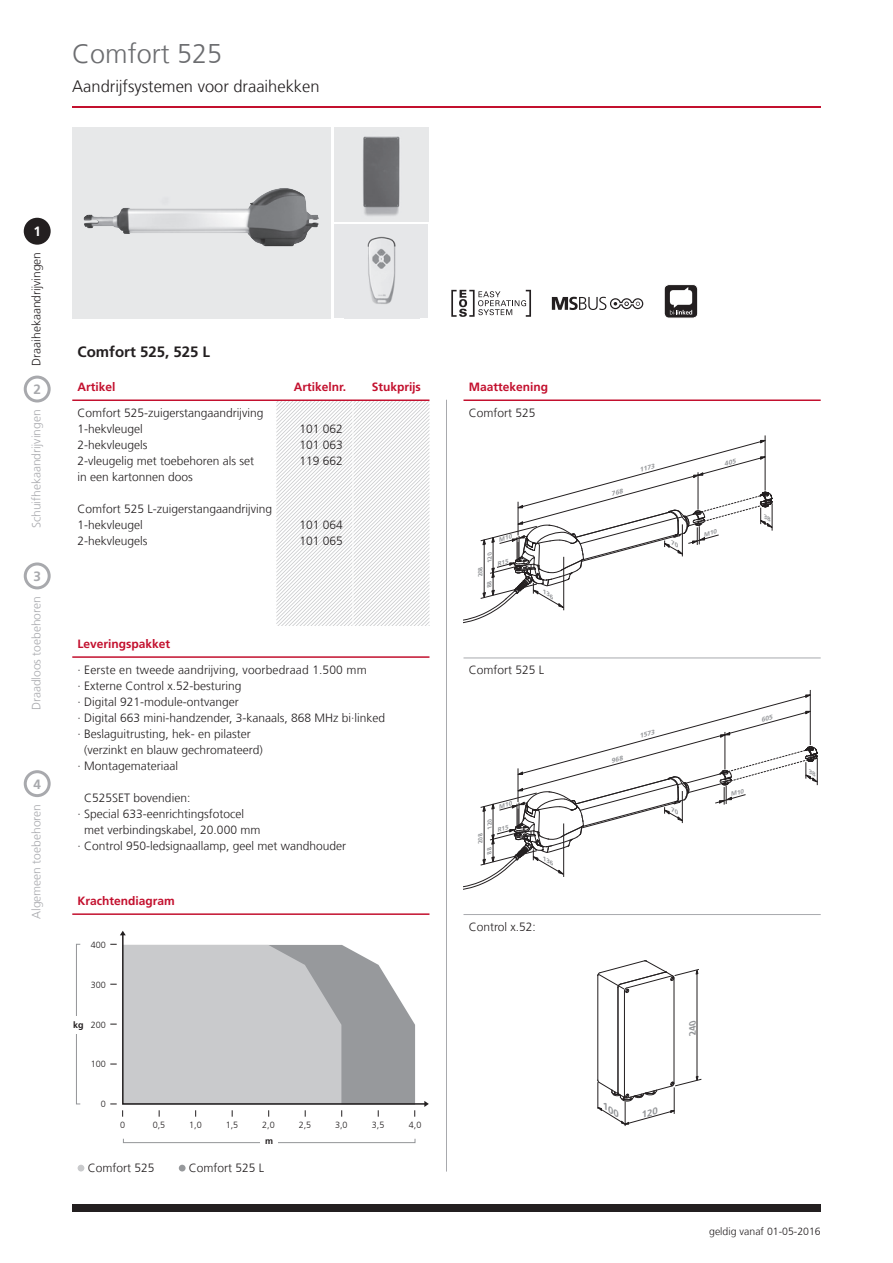
<style>
.page{position:relative;width:893px;height:1263px;background:#fff}
.page>*{position:absolute;margin:0;border:0;box-sizing:border-box;transform-origin:0 0}
.t1{font:300 27px "Frutiger LT Com";color:#6c6d70}
.t2{font:300 16.5px "Frutiger LT Com";color:#231f20}
.t3{font:700 15px "Frutiger LT Com";color:#231f20}
.t4{font:700 13.5px "Frutiger LT Com";color:#a8a9ad}
.t5{font:700 13.5px "Frutiger LT Com";color:#fff}
.t6{font:300 12px/16px "Frutiger LT Com";color:#231f20}
.t7{font:700 12px "Frutiger LT Com";color:#c3102e}
.t8{font:300 12px "Frutiger LT Com";color:#a8a9ad}
.t9{font:300 10.5px "Frutiger LT Com";color:#231f20}
.t10{font:italic 700 9.3px "Frutiger LT Com";color:#939598}
.t11{font:300 9px "Frutiger LT Com";color:#231f20}
.t12{font:700 9px "Frutiger LT Com";color:#231f20}
.t13{font:italic 700 6.45px "Frutiger LT Com";color:#939598;scale:1.07 1}
.t14{font:italic 700 6px "Frutiger LT Com";color:#939598}
</style>
<div class="page">
<hr style="left:446px;top:400px;width:1px;height:771px;background:#a8a9ad">
<hr style="left:72px;top:656px;width:357px;height:2px;background:#c3102e">
<hr style="left:463px;top:399px;width:358px;height:2px;background:#c3102e">
<hr style="left:72px;top:913px;width:357px;height:2px;background:#c3102e">
<svg style="left:276px;top:401px;width:153px;height:225px"></svg>
<hr style="left:353px;top:401px;width:1px;height:225px;background:#fff">
<hr style="left:72px;top:399px;width:357px;height:2px;background:#c3102e">
<hr style="left:765px;top:435px;width:1px;height:55px;background:#231f20">
<hr style="left:810px;top:690px;width:1px;height:55px;background:#231f20">
<hr style="left:463px;top:914px;width:358px;height:1px;background:#a8a9ad">
<hr style="left:463px;top:658px;width:358px;height:1px;background:#a8a9ad">
<svg style="left:78px;top:1165px;width:6px;height:6px"></svg>
<div style="left:179px;top:1165px;width:7px;height:6px;background:#97999c;border-radius:50%"></div>
<div style="left:123px;top:1138px;width:292px;height:5px;border:1px solid #939598"></div>
<div style="left:261px;top:1137px;width:17px;height:12px;background:#fff"></div>
<div style="left:76px;top:944px;width:5px;height:160px;border:1px solid #939598"></div>
<div style="left:67px;top:1016px;width:17px;height:17px;background:#fff"></div>
<svg style="left:121px;top:935px;width:303px;height:170px"></svg>
<svg style="left:120px;top:931px;width:6px;height:4px"></svg>
<svg style="left:424px;top:1101px;width:5px;height:6px"></svg>
<svg style="left:110px;top:944px;width:232px;height:173px;background:#c9cacc"></svg>
<img style="left:83px;top:188px;width:236px;height:59px">
<svg style="left:451px;top:290px;width:80px;height:27px"></svg>
<div style="left:664px;top:285px;width:34px;height:33px;background:#231f20;border-radius:5px"></div>
<div style="left:664px;top:284px;width:34px;height:34px;border:1px solid #fff;border-radius:5px"></div>
<svg style="left:670px;top:287px;width:22px;height:28px"></svg>
<svg style="left:552px;top:297px;width:91px;height:13px"></svg>
<img style="left:334px;top:128px;width:78px;height:93px">
<div style="left:334px;top:224px;width:94px;height:94px;background:#e6e7e9"></div>
<img style="left:367px;top:236px;width:29px;height:68px">
<div style="left:25px;top:219px;width:24px;height:24px;background:#231f20;border-radius:50%"></div>
<div style="left:24px;top:218px;width:27px;height:27px;border:3px solid #231f20;border-radius:50%"></div>
<div style="left:24px;top:376px;width:27px;height:26px;border:3px solid #a8a9ad;border-radius:50%"></div>
<div style="left:24px;top:562px;width:27px;height:27px;border:3px solid #a8a9ad;border-radius:50%"></div>
<div style="left:24px;top:770px;width:27px;height:27px;border:3px solid #a8a9ad;border-radius:50%"></div>
<div style="left:72px;top:1204px;width:749px;height:8px;background:#231f20"></div>
<hr style="left:72px;top:106px;width:749px;height:2px;background:#c3102e">
<svg style="left:463px;top:440px;width:310px;height:184px"></svg>
<svg style="left:463px;top:695px;width:355px;height:195px"></svg>
<svg style="left:598px;top:960px;width:103px;height:166px"></svg>
<h1 class="t1" style="left:72px;top:43px;width:152px">Comfort 525</h1>
<h2 class="t2" style="left:72px;top:80px;width:249px">Aandrĳfsystemen voor draaihekken</h2>
<p class="t5" style="left:33px;top:226px;width:9px">1</p>
<p class="t6" style="left:29px;top:366px;width:115px;rotate:-90deg">Draaihekaandrĳvingen</p>
<p class="t4" style="left:33px;top:384px;width:9px">2</p>
<p class="t8" style="left:31px;top:528px;width:120px;rotate:-90deg">Schuifhekaandrĳvingen</p>
<p class="t4" style="left:33px;top:571px;width:9px">3</p>
<p class="t8" style="left:31px;top:710px;width:115px;rotate:-90deg">Draadloos toebehoren</p>
<p class="t4" style="left:33px;top:778px;width:9px">4</p>
<p class="t8" style="left:31px;top:919px;width:116px;rotate:-90deg">Algemeen toebehoren</p>
<p class="t3" style="left:78px;top:346px;width:134px">Comfort 525, 525 L</p>
<p class="t7" style="left:78px;top:382px;width:40px">Artikel</p>
<p class="t7" style="left:294px;top:382px;width:54px">Artikelnr.</p>
<p class="t7" style="left:372px;top:382px;width:51px">Stukprĳs</p>
<p class="t6" style="left:299px;top:422px;width:45px;text-align:justify">101 062<br>101 063<br>119 662</p>
<p class="t6" style="left:78px;top:406px;width:187px">Comfort 525-zuigerstangaandrĳving<br>1-hekvleugel<br>2-hekvleugels<br>2-vleugelig met toebehoren als set in een kartonnen doos</p>
<p class="t6" style="left:78px;top:502px;width:196px">Comfort 525 L-zuigerstangaandrĳving<br>1-hekvleugel<br>2-hekvleugels</p>
<p class="t6" style="left:299px;top:518px;width:45px">101 064<br>101 065</p>
<p class="t7" style="left:78px;top:639px;width:94px">Leveringspakket</p>
<p class="t6" style="left:78px;top:663px;width:291px">· Eerste en tweede aandrĳving, voorbedraad 1.500 mm</p>
<p class="t6" style="left:78px;top:679px;width:166px">· Externe Control x.52-besturing</p>
<p class="t6" style="left:78px;top:695px;width:163px">· Digital 921-module-ontvanger</p>
<p class="t6" style="left:78px;top:711px;width:309px">· Digital 663 mini-handzender, 3-kanaals, 868 MHz bi·linked</p>
<p class="t6" style="left:78px;top:727px;width:175px">· Beslaguitrusting, hek- en pilaster</p>
<p class="t6" style="left:84px;top:743px;width:180px">(verzinkt en blauw gechromateerd)</p>
<p class="t6" style="left:78px;top:759px;width:102px">· Montagemateriaal</p>
<p class="t6" style="left:84px;top:791px;width:108px">C525SET bovendien:</p>
<p class="t6" style="left:78px;top:807px;width:168px">· Special 633-eenrichtingsfotocel</p>
<p class="t6" style="left:84px;top:823px;width:178px">met verbindingskabel, 20.000 mm</p>
<p class="t6" style="left:78px;top:839px;width:270px">· Control 950-ledsignaallamp, geel met wandhouder</p>
<p class="t7" style="left:78px;top:896px;width:99px">Krachtendiagram</p>
<p class="t11" style="left:91px;top:941px;width:17px">400</p>
<p class="t11" style="left:91px;top:981px;width:17px">300</p>
<p class="t12" style="left:73px;top:1021px;width:12px">kg</p>
<p class="t11" style="left:91px;top:1021px;width:17px">200</p>
<p class="t11" style="left:91px;top:1061px;width:17px">100</p>
<p class="t11" style="left:101px;top:1100px;width:7px">0</p>
<p class="t11" style="left:120px;top:1121px;width:7px">0</p>
<p class="t11" style="left:153px;top:1121px;width:14px">0,5</p>
<p class="t11" style="left:189px;top:1121px;width:14px">1,0</p>
<p class="t11" style="left:226px;top:1121px;width:14px">1,5</p>
<p class="t11" style="left:262px;top:1121px;width:14px">2,0</p>
<p class="t11" style="left:299px;top:1121px;width:14px">2,5</p>
<p class="t11" style="left:335px;top:1121px;width:14px">3,0</p>
<p class="t11" style="left:372px;top:1121px;width:14px">3,5</p>
<p class="t11" style="left:409px;top:1121px;width:14px">4,0</p>
<p class="t12" style="left:265px;top:1137px;width:10px">m</p>
<p class="t6" style="left:88px;top:1160px;width:68px">Comfort 525</p>
<p class="t6" style="left:189px;top:1160px;width:77px">Comfort 525 L</p>
<p class="t7" style="left:469px;top:382px;width:81px">Maattekening</p>
<p class="t6" style="left:469px;top:406px;width:68px">Comfort 525</p>
<p class="t14" style="left:486px;top:562px;width:12px;rotate:-90deg">120</p>
<p class="t14" style="left:486px;top:587px;width:8px;rotate:-90deg">88</p>
<p class="t14" style="left:477px;top:576px;width:12px;rotate:-90deg">208</p>
<p class="t6" style="left:469px;top:663px;width:77px">Comfort 525 L</p>
<p class="t14" style="left:486px;top:828px;width:12px;rotate:-90deg">120</p>
<p class="t14" style="left:486px;top:854px;width:8px;rotate:-90deg">88</p>
<p class="t14" style="left:477px;top:843px;width:12px;rotate:-90deg">208</p>
<p class="t6" style="left:469px;top:920px;width:69px">Control x.52:</p>
<p class="t13" style="left:639px;top:466px;width:16px;rotate:-15deg">1173</p>
<p class="t13" style="left:639px;top:732px;width:16px;rotate:-15deg">1573</p>
<p class="t10" style="left:687px;top:1035px;width:17px;rotate:-90deg">240</p>
<p class="t9" style="left:709px;top:1227px;width:113px">geldig vanaf 01-05-2016</p>
</div>
